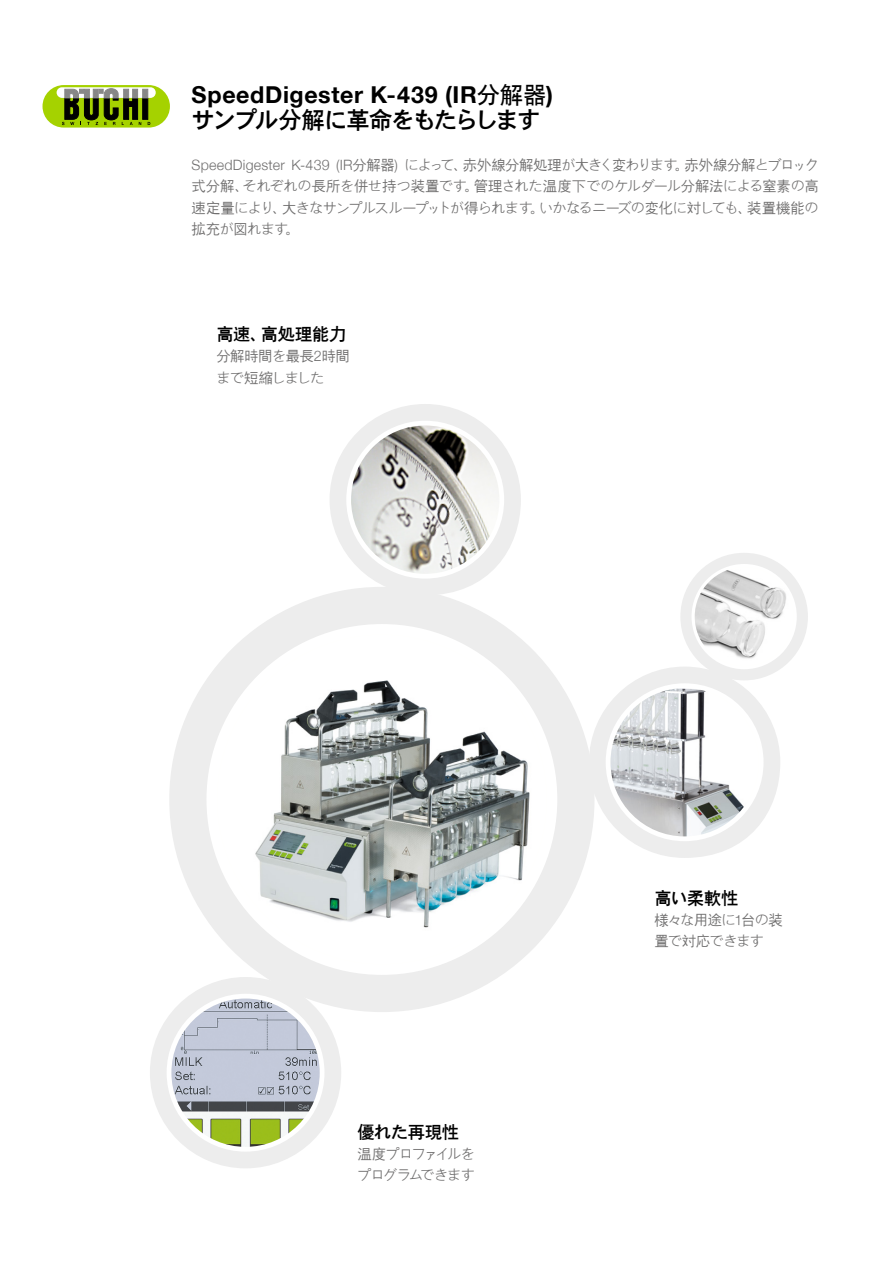
<style>
.page{position:relative;width:893px;height:1263px;background:#fff}
.page>*{position:absolute;margin:0;border:0;box-sizing:border-box;transform-origin:0 0}
.JA_Cover_Headline{font:700 23.25px "Buchi";letter-spacing:.025em;color:#000}
.JA_Cover_Subline{font:23.25px "Buchi Title";letter-spacing:-.065em;color:#000}
.JA_Title{font:17.1px "Buchi Title";letter-spacing:-.015em;color:#000}
.JA_Body_text_justifi{font:300 14.25px/21.3px "Buchi";letter-spacing:-.05em;color:#706f6f;text-align:justify}
.JA_Body_text_left{font:300 14.25px/21.3px "Buchi";letter-spacing:-.085em;color:#706f6f}
.JA_Body_text_left-2{font:300 14.25px/21.3px "Buchi";letter-spacing:-.025em;color:#706f6f}
.JA_Body_text_left-3{font:300 14.25px/21.3px "Buchi";letter-spacing:-.055em;color:#706f6f}
</style>
<div class="page">
<div style="left:43px;top:85px;width:127px;height:43px;background:#a5d200;border-radius:21px"></div>
<div style="left:143px;top:89px;width:5px;height:30px;background:#000;border:1px solid #000"></div>
<svg style="left:57px;top:87px;width:99px;height:11px"></svg>
<div style="left:143px;top:89px;width:5px;height:9px;background:#878787"></div>
<svg style="left:62px;top:89px;width:79px;height:36px"></svg>
<div style="left:169px;top:587px;width:425px;height:425px;background:#ededed;border-radius:50%"></div>
<div style="left:206px;top:624px;width:351px;height:351px;background:#fff;border-radius:50%"></div>
<img style="left:217px;top:635px;width:330px;height:329px;border-radius:165px">
<div style="left:150px;top:977px;width:191px;height:191px;background:#ededed;border-radius:50%"></div>
<div style="left:167px;top:994px;width:157px;height:157px;background:#fff;border-radius:50%"></div>
<img style="left:171px;top:998px;width:149px;height:149px;border-radius:74px">
<div style="left:680px;top:553px;width:128px;height:127px;background:#ededed;border-radius:50%"></div>
<div style="left:691px;top:564px;width:106px;height:105px;background:#fff;border-radius:50%"></div>
<img style="left:695px;top:567px;width:99px;height:99px;border-radius:49px">
<div style="left:589px;top:666px;width:191px;height:192px;background:#ededed;border-radius:50%"></div>
<div style="left:606px;top:683px;width:157px;height:158px;background:#fff;border-radius:50%"></div>
<img style="left:610px;top:688px;width:149px;height:148px;border-radius:74px">
<div style="left:330px;top:404px;width:191px;height:191px;background:#ededed;border-radius:50%"></div>
<div style="left:346px;top:421px;width:158px;height:158px;background:#fff;border-radius:50%"></div>
<img style="left:351px;top:425px;width:148px;height:149px;border-radius:74px">
<p class="JA_Cover_Headline" style="left:192px;top:81px;width:363px">SpeedDigester K-439 (IR分解器)</p>
<p class="JA_Cover_Subline" style="left:192px;top:106px;width:350px">サンプル分解に革命をもたらします</p>
<p class="JA_Body_text_justifi" style="left:192px;top:155px;width:628px">SpeedDigester K-439 (IR分解器) によって、赤外線分解処理が大きく変わります。赤外線分解とブロック式分解、それぞれの長所を併せ持つ装置です。管理された温度下でのケルダール分解法による窒素の高速定量により、大きなサンプルスループットが得られます。いかなるニーズの変化に対しても、装置機能の拡充が図れます。</p>
<p class="JA_Title" style="left:216px;top:324px;width:132px">高速、高処理能力</p>
<p class="JA_Body_text_left-2" style="left:216px;top:346px;width:135px">分解時間を最長2時間まで短縮しました</p>
<p class="JA_Title" style="left:357px;top:1121px;width:103px">優れた再現性</p>
<p class="JA_Body_text_left" style="left:357px;top:1143px;width:119px">温度プロファイルをプログラムできます</p>
<p class="JA_Title" style="left:654px;top:888px;width:85px">高い柔軟性</p>
<p class="JA_Body_text_left-3" style="left:654px;top:909px;width:130px">様々な用途に1台の装置で対応できます</p>
</div>
